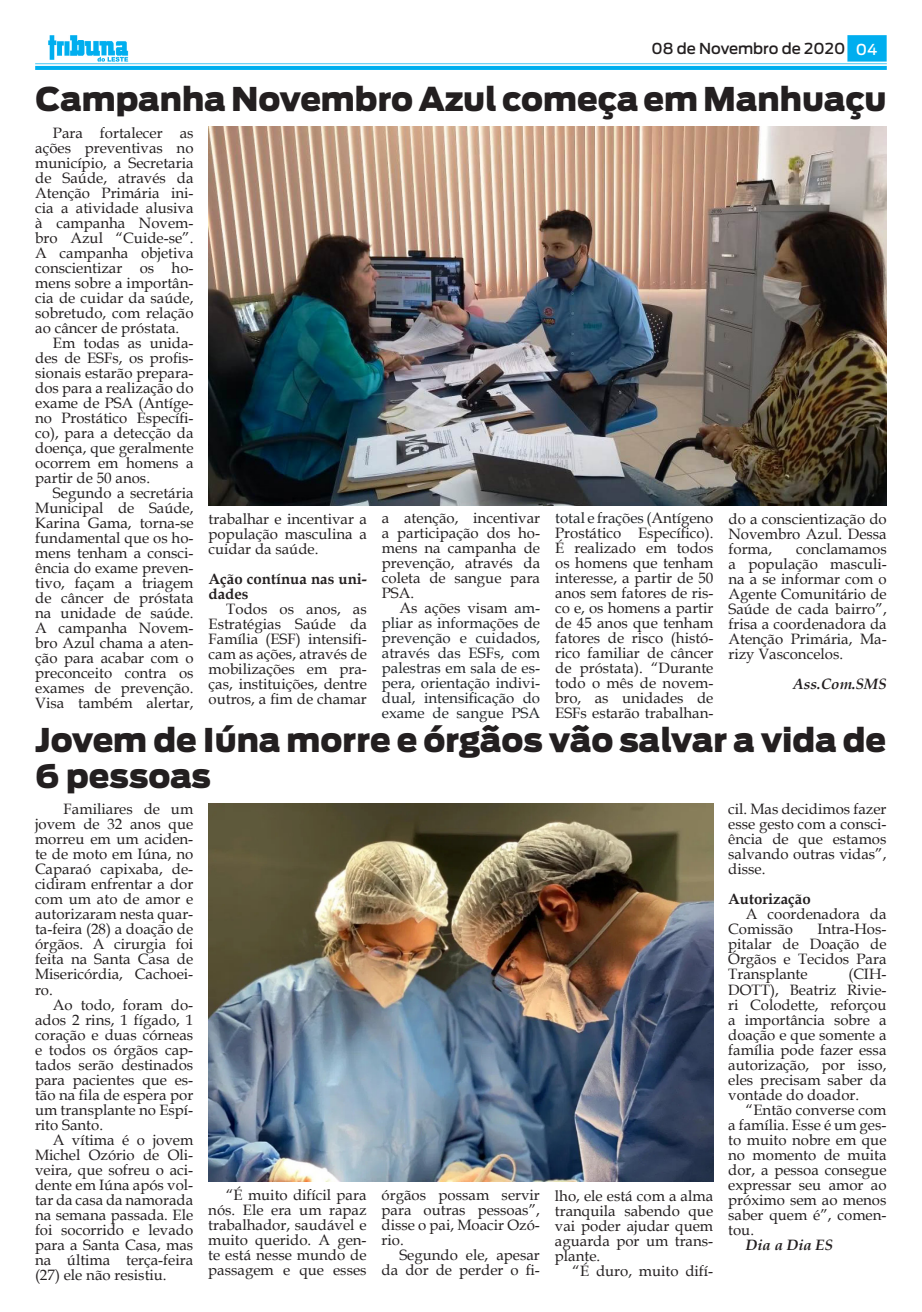
<style>
.page{position:relative;width:922px;height:1312px;background:#fff}
.page>*{position:absolute;margin:0;border:0;box-sizing:border-box;transform-origin:0 0}
.t1{font:900 32.5px/35.8px "Antenna";color:#231f20}
.Tribuna_Texto_-_Book{font:15px/15px "Book Antiqua";color:#231f20;text-align:justify}
.Tribuna_Texto_-_Book-2{font:15px/15px "Book Antiqua";color:#212529;text-align:justify}
.Tribuna_Texto_-_Book-3{font:700 15px/15px "Book Antiqua";color:#231f20}
.t2{font:500 15px "Antenna";color:#231f20}
.Tribuna_Texto_-_Book-4{font:italic 700 15px "Book Antiqua";color:#231f20}
.s1{color:#fff}
.s2{color:#231f20}
.s3{color:#212529}
</style>
<div class="page">
<img style="left:35px;top:35px;width:851px;height:34px">
<img style="left:209px;top:127px;width:677px;height:378px">
<img style="left:208px;top:803px;width:504px;height:378px">
<p class="t2" style="left:651px;top:40px;width:227px">08 de Novembro de 2020 <span class="s1">04</span></p>
<p class="t1" style="left:35px;top:81px;width:852px">Campanha Novembro Azul começa em Manhuaçu</p>
<p class="Tribuna_Texto_-_Book" style="left:35px;top:125px;width:160px;text-indent:18px">Para fortalecer as ações preventivas no município, a Secretaria de Saúde, através da Atenção Primária ini&shy;cia a atividade alusiva à campanha Novem&shy;bro Azul “Cuide-se”.<br>A campanha objetiva conscientizar os ho&shy;mens sobre a importân&shy;cia de cuidar da saúde, sobretudo, com relação ao câncer de próstata.</p>
<p class="Tribuna_Texto_-_Book" style="left:35px;top:335px;width:160px;text-indent:18px">Em todas as unida&shy;des de ESFs, os profis&shy;sionais estarão prepara&shy;dos para a realização do exame de PSA (Antíge&shy;no Prostático Específi&shy;co), para a detecção da doença, que geralmente ocorrem em homens a partir de 50 anos.</p>
<p class="Tribuna_Texto_-_Book" style="left:35px;top:485px;width:160px;text-indent:18px">Segundo a secretária Municipal de Saúde, Karina Gama, torna-se fundamental que os ho&shy;mens tenham a consci&shy;ência do exame preven&shy;tivo, façam a triagem de câncer de próstata na unidade de saúde.<br>A campanha Novem&shy;bro Azul chama a aten&shy;ção para acabar com o preconceito contra os exames de prevenção.<br>Visa também alertar,</p>
<p class="Tribuna_Texto_-_Book" style="left:208px;top:511px;width:160px">trabalhar e incentivar a população masculina a cuidar da saúde.</p>
<p class="Tribuna_Texto_-_Book-3" style="left:208px;top:571px;width:160px">Ação contínua nas uni&shy;dades</p>
<p class="Tribuna_Texto_-_Book" style="left:208px;top:601px;width:160px;text-indent:18px">Todos os anos, as Estratégias Saúde da Família (ESF) intensifi&shy;cam as ações, através de mobilizações em pra&shy;ças, instituições, dentre outros, a fim de chamar</p>
<p class="Tribuna_Texto_-_Book" style="left:382px;top:510px;width:160px">a atenção, incentivar a participação dos ho&shy;mens na campanha de prevenção, através da coleta de sangue para PSA.</p>
<p class="Tribuna_Texto_-_Book-2" style="left:382px;top:600px;width:160px;text-indent:18px"><span class="s2">As ações visam</span> am&shy;pliar as informações de prevenção e cuidados, através das ESFs, com palestras em sala de es&shy;pera, orientação indivi&shy;dual, intensificação do exame de sangue PSA</p>
<p class="Tribuna_Texto_-_Book" style="left:555px;top:510px;width:160px"><span class="s3">total e frações (</span>Antígeno Prostático Específico).<br>É realizado em todos os homens que tenham interesse, a partir de 50 anos sem fatores de ris&shy;co e, os homens a partir de 45 anos que tenham fatores de risco (histó&shy;rico familiar de câncer de próstata). “Durante todo o mês de novem&shy;bro, as unidades de ESFs estarão trabalhan-</p>
<p class="Tribuna_Texto_-_Book" style="left:728px;top:511px;width:160px">do a conscientização do Novembro Azul. Dessa forma,</p>
<p class="Tribuna_Texto_-_Book" style="left:728px;top:541px;width:160px;text-indent:68px">conclamamos a população masculi&shy;na a se informar com o Agente Comunitário de Saúde de cada bairro”, frisa a coordenadora da Atenção Primária, Ma&shy;rizy Vasconcelos.</p>
<p class="Tribuna_Texto_-_Book-4" style="left:792px;top:673px;width:95px">Ass.Com.SMS</p>
<p class="t1" style="left:35px;top:722px;width:852px">Jovem de Iúna morre e órgãos vão salvar a vida de<br>6 pessoas</p>
<p class="Tribuna_Texto_-_Book" style="left:35px;top:801px;width:160px;text-indent:29px">Familiares de um jovem de 32 anos que morreu em um aciden&shy;te de moto em Iúna, no Caparaó capixaba, de&shy;cidiram enfrentar a dor com um ato de amor e autorizaram nesta quar&shy;ta-feira (28) a doação de órgãos. A cirurgia foi feita na Santa Casa de Misericórdia, Cachoei&shy;ro.</p>
<p class="Tribuna_Texto_-_Book" style="left:35px;top:996px;width:160px;text-indent:18px">Ao todo, foram do&shy;ados 2 rins, 1 fígado, 1 coração e duas córneas e todos os órgãos cap&shy;tados serão destinados para pacientes que es&shy;tão na fila de espera por um transplante no Espí&shy;rito Santo.</p>
<p class="Tribuna_Texto_-_Book" style="left:35px;top:1131px;width:160px;text-indent:18px">A vítima é o jovem Michel Ozório de Oli&shy;veira, que sofreu o aci&shy;dente em Iúna após vol&shy;tar da casa da namorada na semana passada. Ele foi socorrido e levado para a Santa Casa, mas na última terça-feira (27) ele não resistiu.</p>
<p class="Tribuna_Texto_-_Book" style="left:728px;top:801px;width:160px">cil. Mas decidimos fazer esse gesto com a consci&shy;ência de que estamos salvando outras vidas”, disse.</p>
<p class="Tribuna_Texto_-_Book-3" style="left:728px;top:891px;width:84px">Autorização</p>
<p class="Tribuna_Texto_-_Book" style="left:728px;top:906px;width:160px;text-indent:18px">A coordenadora da<br>Comissão</p>
<p class="Tribuna_Texto_-_Book" style="left:728px;top:921px;width:160px;text-indent:89px">Intra-Hos&shy;pitalar de Doação de Órgãos e Tecidos Para Transplante</p>
<p class="Tribuna_Texto_-_Book" style="left:728px;top:966px;width:160px;text-indent:120px">(CIH-DOTT), Beatriz Rivie&shy;ri Colodette, reforçou a importância sobre a doação e que somente a família pode fazer essa autorização, por isso, eles precisam saber da vontade do doador.</p>
<p class="Tribuna_Texto_-_Book" style="left:728px;top:1101px;width:160px;text-indent:18px">“Então converse com a família. Esse é um ges&shy;to muito nobre em que no momento de muita dor, a pessoa consegue expressar seu amor ao próximo sem ao menos saber quem é”, comen&shy;tou.</p>
<p class="Tribuna_Texto_-_Book-4" style="left:745px;top:1233px;width:89px">Dia a Dia ES</p>
<p class="Tribuna_Texto_-_Book" style="left:208px;top:1186px;width:160px;text-indent:18px">“É muito difícil para nós. Ele era um rapaz trabalhador, saudável e muito querido. A gen&shy;te está nesse mundo de passagem e que esses</p>
<p class="Tribuna_Texto_-_Book" style="left:381px;top:1186px;width:160px">órgãos possam servir para outras pessoas”, disse o pai, Moacir Ozó&shy;rio.</p>
<p class="Tribuna_Texto_-_Book" style="left:554px;top:1187px;width:160px">lho, ele está com a alma tranquila sabendo que vai poder ajudar quem aguarda por um trans&shy;plante.</p>
<p class="Tribuna_Texto_-_Book" style="left:572px;top:1262px;width:142px">“É duro, muito difí-</p>
<p class="Tribuna_Texto_-_Book" style="left:381px;top:1246px;width:160px;text-align:right">Segundo ele, apesar da dor de perder o fi-</p>
</div>
